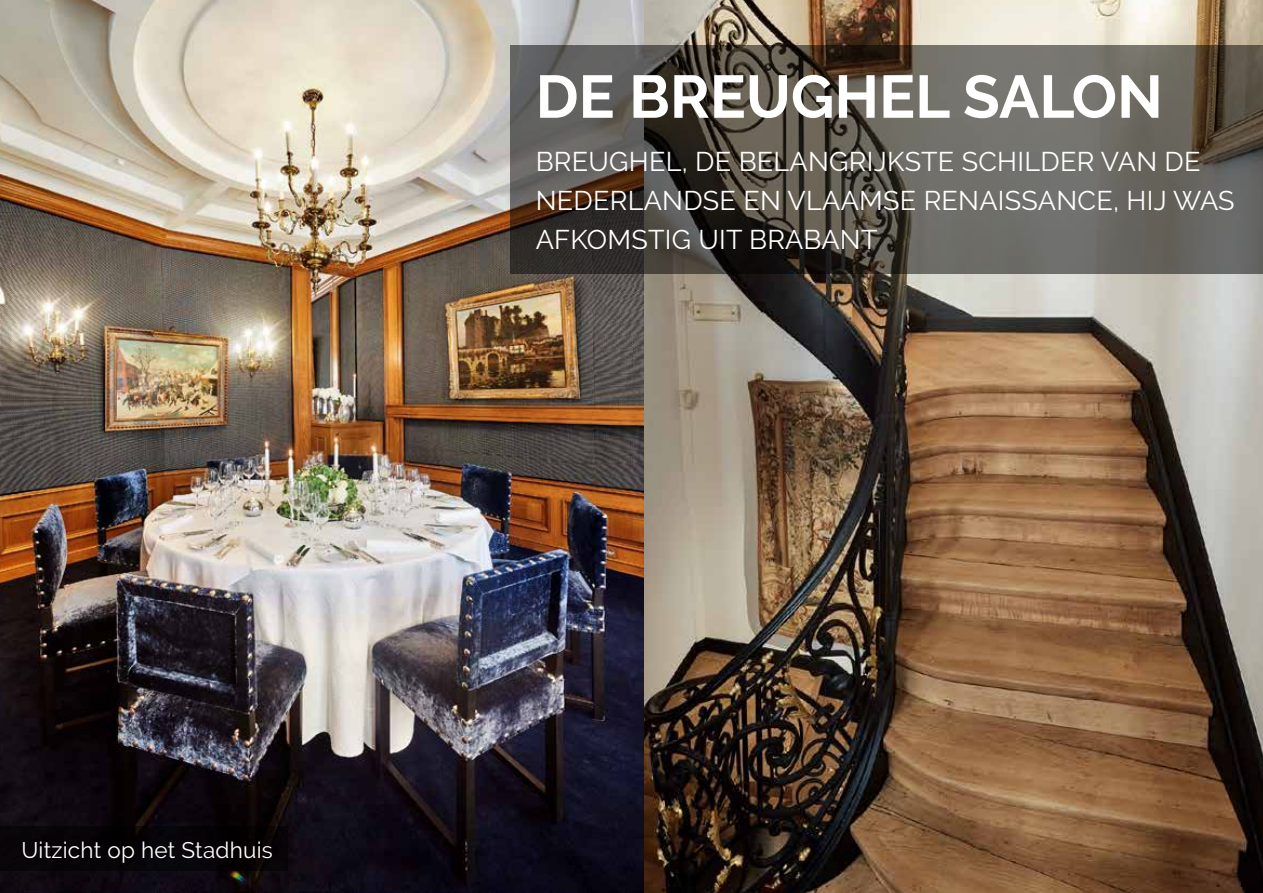
<style>
.page{position:relative;width:1263px;height:893px;background:#fff}
.page>*{position:absolute;margin:0;border:0;box-sizing:border-box;transform-origin:0 0}
.t1{font:700 60px "Raleway";color:#fff}
.t2{font:27px/39px "Raleway";letter-spacing:.01em;color:#fff}
.t3{font:22.5px "Raleway";letter-spacing:.01em;color:#fff}
</style>
<div class="page">
<img style="left:0;top:0;width:644px;height:893px">
<img style="left:644px;top:0;width:619px;height:893px">
<div style="left:0;top:826px;width:288px;height:44px;background:#070408"></div>
<svg style="left:511px;top:45px;width:752px;height:229px;background:#59554e"></svg>
<p class="t3" style="left:21px;top:837px;width:253px">Uitzicht op het Stadhuis</p>
<h1 class="t1" style="left:536px;top:62px;width:629px">DE BREUGHEL SALON</h1>
<p class="t2" style="left:536px;top:142px;width:700px">BREUGHEL, DE BELANGRIJKSTE SCHILDER VAN DE<br>NEDERLANDSE EN VLAAMSE RENAISSANCE, HIJ WAS<br>AFKOMSTIG UIT BRABANT</p>
</div>
